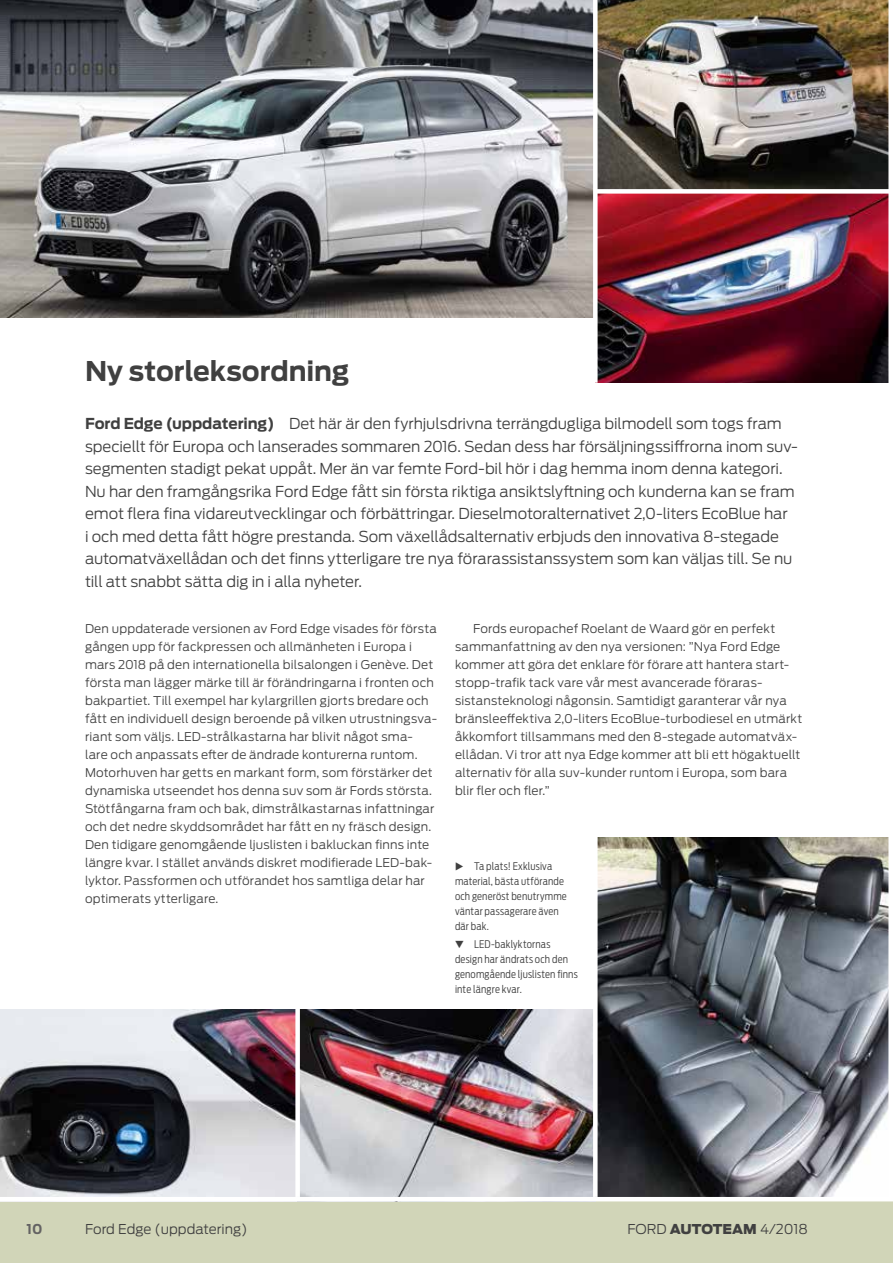
<style>
.page{position:relative;width:893px;height:1263px;background:#fff}
.page>*{position:absolute;margin:0;border:0;box-sizing:border-box;transform-origin:0 0}
.t1{font:700 27px "Ford Antenna";letter-spacing:-.005em;color:#404040}
.t2{font:300 15px/22.5px "Ford Antenna";letter-spacing:-.01em;color:#404040}
.t3{font:300 13.5px "Ford Antenna";color:#404040}
.t4{font:700 13.5px "Ford Antenna";color:#646363}
.t5{font:300 12px/18px "Ford Antenna";letter-spacing:.01em;color:#404040}
.t6{font:300 10.5px/15px "Ford Antenna Cond";letter-spacing:.015em;color:#404040}
.s1{font-weight:700}
.s2{font-weight:900}
</style>
<div class="page">
<div style="left:0;top:1199px;width:893px;height:64px;background:#d1d5b8"></div>
<img style="left:0;top:1010px;width:593px;height:187px">
<img style="left:0;top:0;width:593px;height:317px">
<img style="left:598px;top:0;width:290px;height:189px">
<img style="left:598px;top:194px;width:290px;height:189px">
<svg style="left:444px;top:1009px;width:5px;height:188px"></svg>
<img style="left:598px;top:838px;width:290px;height:359px">
<hr style="left:0;top:1197px;width:893px;height:4px;background:#fff">
<div style="left:295px;top:1008px;width:5px;height:189px;background:#fff"></div>
<h1 class="t1" style="left:85px;top:347px;width:266px">Ny storleksordning</h1>
<p class="t2" style="left:85px;top:410px;width:714px"><span class="s1">Ford Edge (uppdatering)</span> Det här är den fyrhjulsdrivna terrängdugliga bilmodell som togs fram speciellt för Europa och lanserades sommaren 2016. Sedan dess har försäljningssiffrorna inom suv&shy;segmenten stadigt pekat uppåt. Mer än var femte Ford-bil hör i dag hemma inom denna kategori.<br>Nu har den framgångsrika Ford Edge fått sin första riktiga ansiktslyftning och kunderna kan se fram emot flera fina vidareutvecklingar och förbättringar. Dieselmotoralternativet 2,0-liters EcoBlue har<br>i och med detta fått högre prestanda. Som växellådsalternativ erbjuds den innovativa 8-stegade automatväxellådan och det finns ytterligare tre nya förarassistanssystem som kan väljas till. Se nu till att snabbt sätta dig in i alla nyheter.</p>
<p class="t5" style="left:85px;top:618px;width:354px">Den uppdaterade versionen av Ford Edge visades för första gången upp för fackpressen och allmänheten i Europa i mars 2018 på den internationella bilsalongen i Genève. Det första man lägger märke till är förändringarna i fronten och bakpartiet. Till exempel har kylargrillen gjorts bredare och fått en individuell design beroende på vilken utrustningsva&shy;riant som väljs. LED-strålkastarna har blivit något sma&shy;lare och anpassats efter de ändrade konturerna runtom.<br>Motorhuven har getts en markant form, som förstärker det dynamiska utseendet hos denna suv som är Fords största.<br>Stötfångarna fram och bak, dimstrålkastarnas infattningar och det nedre skyddsområdet har fått en ny fräsch design.<br>Den tidigare genomgående ljuslisten i bakluckan finns inte längre kvar. I stället används diskret modifierade LED-bak&shy;lyktor. Passformen och utförandet hos samtliga delar har optimerats ytterligare.</p>
<p class="t5" style="left:455px;top:618px;width:349px;text-indent:18px">Fords europachef Roelant de Waard gör en perfekt sammanfattning av den nya versionen: ”Nya Ford Edge kommer att göra det enklare för förare att hantera start&shy;stopp-trafik tack vare vår mest avancerade föraras&shy;sistansteknologi någonsin. Samtidigt garanterar vår nya bränsleeffektiva 2,0-liters EcoBlue-turbodiesel en utmärkt åkkomfort tillsammans med den 8-stegade automatväx&shy;ellådan. Vi tror att nya Edge kommer att bli ett högaktuellt alternativ för alla suv-kunder runtom i Europa, som bara blir fler och fler.”</p>
<p class="t6" style="left:455px;top:857px;width:113px;text-indent:19px">Ta plats! Exklusiva material, bästa utförande och generöst benutrymme väntar passagerare även där bak.</p>
<p class="t6" style="left:455px;top:935px;width:124px;text-indent:19px">LED-baklyktornas design har ändrats och den genomgående ljuslisten finns inte längre kvar.</p>
<p class="t4" style="left:26px;top:1217px;width:18px">10</p>
<p class="t3" style="left:85px;top:1218px;width:164px">Ford Edge (uppdatering)</p>
<p class="t3" style="left:627px;top:1218px;width:182px">FORD <span class="s2">AUTOTEAM</span> 4/2018</p>
</div>
